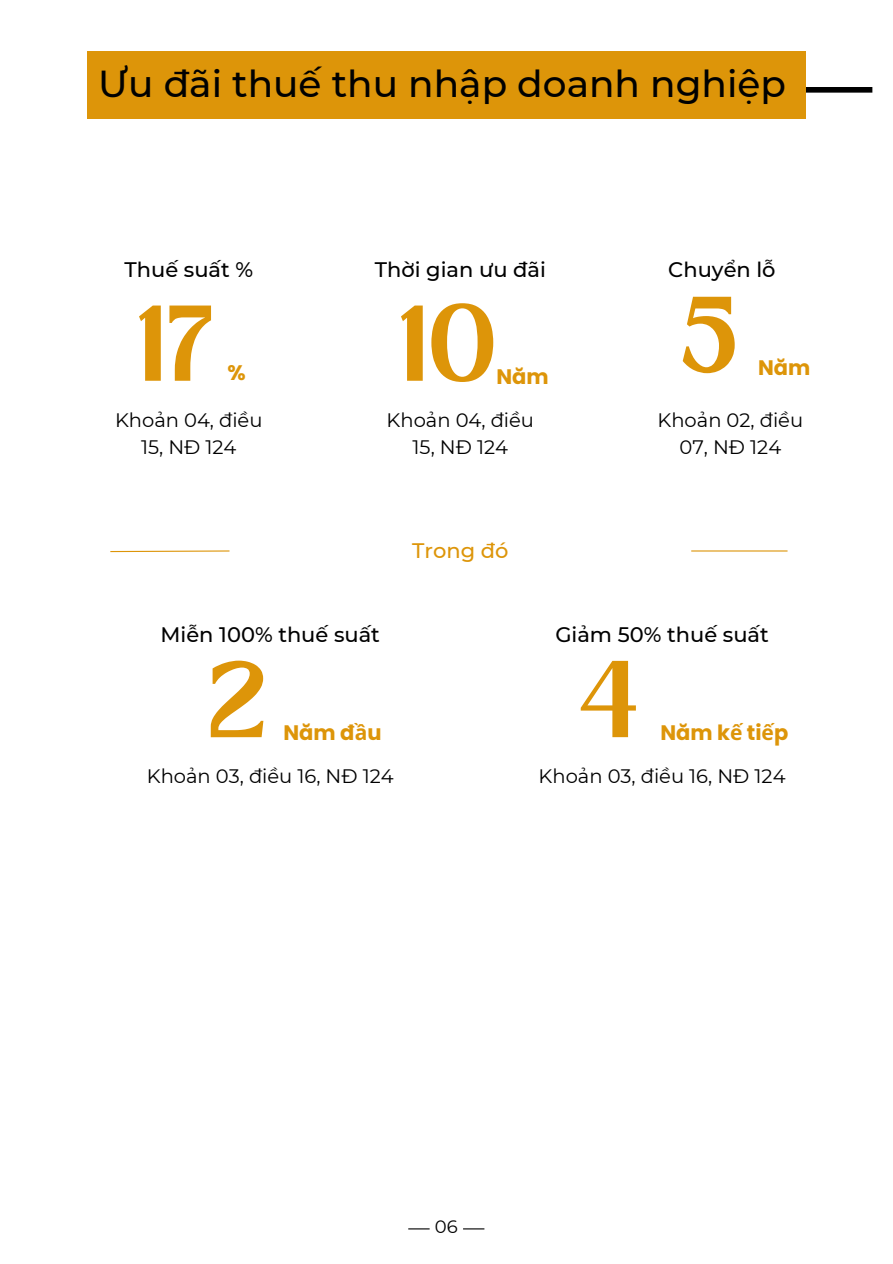
<style>
.page{position:relative;width:893px;height:1264px;background:#fff}
.page>*{position:absolute;margin:0;border:0;box-sizing:border-box;transform-origin:0 0}
.t1{font:700 82.35px "Loubag";color:#dd9509}
.t2{font:500 37.5px "Montserrat";color:#010101}
.t3{font:500 21px "Montserrat";color:#010101}
.t4{font:700 21px "Poppins";color:#dd9509}
.t5{font:500 21px "Montserrat";color:#dd9509}
.t6{font:19.5px/27px "Montserrat";color:#010101;text-align:center}
.t7{font:18px "Montserrat";color:#010101}
.s1{font-family:"Noto Sans"}
</style>
<div class="page">
<div style="left:799px;top:87px;width:73px;height:6px;background:#000"></div>
<div style="left:87px;top:51px;width:718px;height:68px;background:#dd9509"></div>
<svg style="left:408px;top:1228px;width:21px;height:1px"></svg>
<svg style="left:463px;top:1228px;width:21px;height:1px"></svg>
<svg style="left:110px;top:550px;width:120px;height:2px"></svg>
<hr style="left:691px;top:550px;width:96px;height:1px;background:#dd9509">
<p class="t2" style="left:98px;top:61px;width:689px">Ưu đãi thuế thu nhập doanh nghiệp</p>
<p class="t3" style="left:124px;top:257px;width:130px">Thuế suất %</p>
<p class="t3" style="left:375px;top:257px;width:173px">Thời gian ưu đãi</p>
<p class="t3" style="left:668px;top:257px;width:109px">Chuyển lỗ</p>
<p class="t1" style="left:135px;top:278px;width:78px">17</p>
<p class="t4" style="left:227px;top:358px;width:20px">%</p>
<p class="t1" style="left:397px;top:278px;width:101px">10</p>
<p class="t4" style="left:496px;top:361px;width:54px">Năm</p>
<p class="t1" style="left:679px;top:269px;width:60px">5</p>
<p class="t4" style="left:758px;top:353px;width:54px">Năm</p>
<p class="t6" style="left:115px;top:406px;width:149px">Khoản 04, điều<br>15, NĐ 124</p>
<p class="t6" style="left:386px;top:406px;width:149px">Khoản 04, điều<br>15, NĐ 124</p>
<p class="t6" style="left:657px;top:406px;width:147px">Khoản 02, điều<br>07, NĐ 124</p>
<p class="t5" style="left:412px;top:537px;width:98px">Trong đó</p>
<p class="t3" style="left:160px;top:622px;width:221px">Miễn 100% thuế suất</p>
<p class="t3" style="left:555px;top:622px;width:215px">Giảm 50% thuế suất</p>
<p class="t1" style="left:207px;top:634px;width:61px">2</p>
<p class="t4" style="left:283px;top:718px;width:99px">Năm đ<span class="s1">ầ</span>u</p>
<p class="t1" style="left:577px;top:634px;width:64px">4</p>
<p class="t4" style="left:660px;top:718px;width:129px">Năm k<span class="s1">ế</span> ti<span class="s1">ế</span>p</p>
<p class="t6" style="left:147px;top:763px;width:248px">Khoản 03, điều 16, NĐ 124</p>
<p class="t6" style="left:538px;top:763px;width:248px">Khoản 03, điều 16, NĐ 124</p>
<p class="t7" style="left:435px;top:1215px;width:24px">06</p>
</div>
